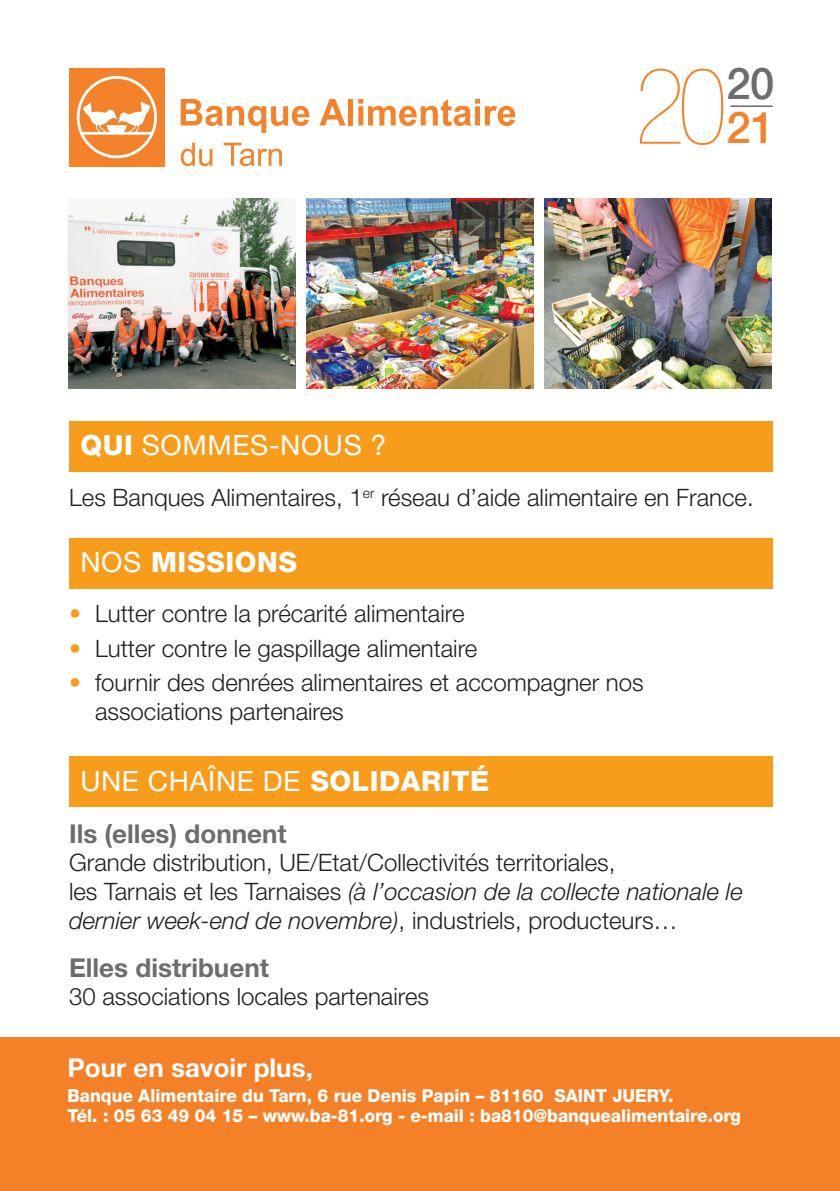
<style>
.page{position:relative;width:840px;height:1191px;background:#fff}
.page>*{position:absolute;margin:0;border:0;box-sizing:border-box;transform-origin:0 0}
.t1{font:200 condensed 106px "Helvetica Neue LT Com";color:#f4822a}
.t2{font:500 43.6px "Helvetica Neue LT Com";color:#6c6d70}
.t3{font:500 43.6px "Helvetica Neue LT Com";color:#f4822a}
.t4{font:28px "Helvetica Neue LT Pro";letter-spacing:.02em;color:#fff}
.t5{font:800 28px "Helvetica Neue LT Pro";letter-spacing:.02em;color:#fff}
.t6{font:700 26px "Helvetica Neue LT Pro";color:#6c6d70}
.t7{font:700 26px "Helvetica Neue LT Pro";color:#fff}
.t8{font:300 24px/28.8px "Helvetica Neue LT Pro";color:#231f20}
.t9{font:800 18px/20px "Helvetica Neue LT Pro";color:#fff;scale:.95 1}
.s1{font-weight:800}
.s2{font-weight:400}
.s3{color:#f89c1c}
.s4{font-style:italic}
</style>
<div class="page">
<img style="left:68px;top:199px;width:227px;height:189px">
<img style="left:306px;top:199px;width:227px;height:189px">
<img style="left:544px;top:199px;width:227px;height:189px">
<svg style="left:181px;top:99px;width:128px;height:34px"></svg>
<svg style="left:319px;top:99px;width:26px;height:26px"></svg>
<div style="left:348px;top:99px;width:5px;height:26px;background:#f4822a"></div>
<svg style="left:358px;top:99px;width:157px;height:27px"></svg>
<div style="left:69px;top:68px;width:96px;height:98px;background:#f4822a"></div>
<svg style="left:77px;top:76px;width:80px;height:82px"></svg>
<svg style="left:181px;top:143px;width:31px;height:23px"></svg>
<svg style="left:223px;top:143px;width:59px;height:23px"></svg>
<div style="left:69px;top:421px;width:703px;height:51px;background:#f89c1c"></div>
<div style="left:69px;top:538px;width:703px;height:50px;background:#f89c1c"></div>
<div style="left:69px;top:756px;width:703px;height:51px;background:#f89c1c"></div>
<hr style="left:730px;top:106px;width:42px;height:1px;background:#231f20">
<div style="left:0;top:1037px;width:839px;height:154px;background:#f48127"></div>
<p class="t4" style="left:80px;top:428px;width:307px"><span class="s1">QUI</span> SOMMES-NOUS ?</p>
<h1 class="t1" style="left:634px;top:47px;width:95px">20</h1>
<h2 class="t2" style="left:726px;top:57px;width:49px">20</h2>
<h2 class="t3" style="left:726px;top:101px;width:50px">21</h2>
<p class="t8" style="left:69px;top:482px;width:685px">Les Banques Alimentaires, 1<sup>er</sup> réseau d’aide alimentaire en France.</p>
<p class="t5" style="left:80px;top:545px;width:218px"><span class="s2">NOS</span> MISSIONS</p>
<p class="t8" style="left:69px;top:599px;width:397px"><span class="s3">•</span> Lutter contre la précarité alimentaire</p>
<p class="t8" style="left:69px;top:633px;width:409px"><span class="s3">•</span> Lutter contre le gaspillage alimentaire</p>
<p class="t8" style="left:95px;top:667px;width:550px;text-indent:-26px"><span class="s3">•</span> fournir des denrées alimentaires et accompagner nos associations partenaires</p>
<p class="t4" style="left:80px;top:763px;width:410px">UNE CHAÎNE DE <span class="s1">SOLIDARITÉ</span></p>
<p class="t6" style="left:69px;top:817px;width:219px">Ils (elles) donnent</p>
<p class="t8" style="left:69px;top:847px;width:675px">Grande distribution, UE/Etat/Collectivités territoriales,<br>les Tarnais et les Tarnaises <span class="s4">(à l’occasion de la collecte nationale le dernier week-end de novembre)</span>, industriels, producteurs…</p>
<p class="t6" style="left:69px;top:951px;width:201px">Elles distribuent</p>
<p class="t8" style="left:69px;top:981px;width:361px">30 associations locales partenaires</p>
<p class="t7" style="left:68px;top:1051px;width:247px">Pour en savoir plus,</p>
<p class="t9" style="left:68px;top:1085px;width:710px">Banque Alimentaire du Tarn, 6 rue Denis Papin – 81160 SAINT JUERY.<br>Tél. : 05 63 49 04 15 – www.ba-81.org - e-mail : ba810@banquealimentaire.org</p>
</div>
